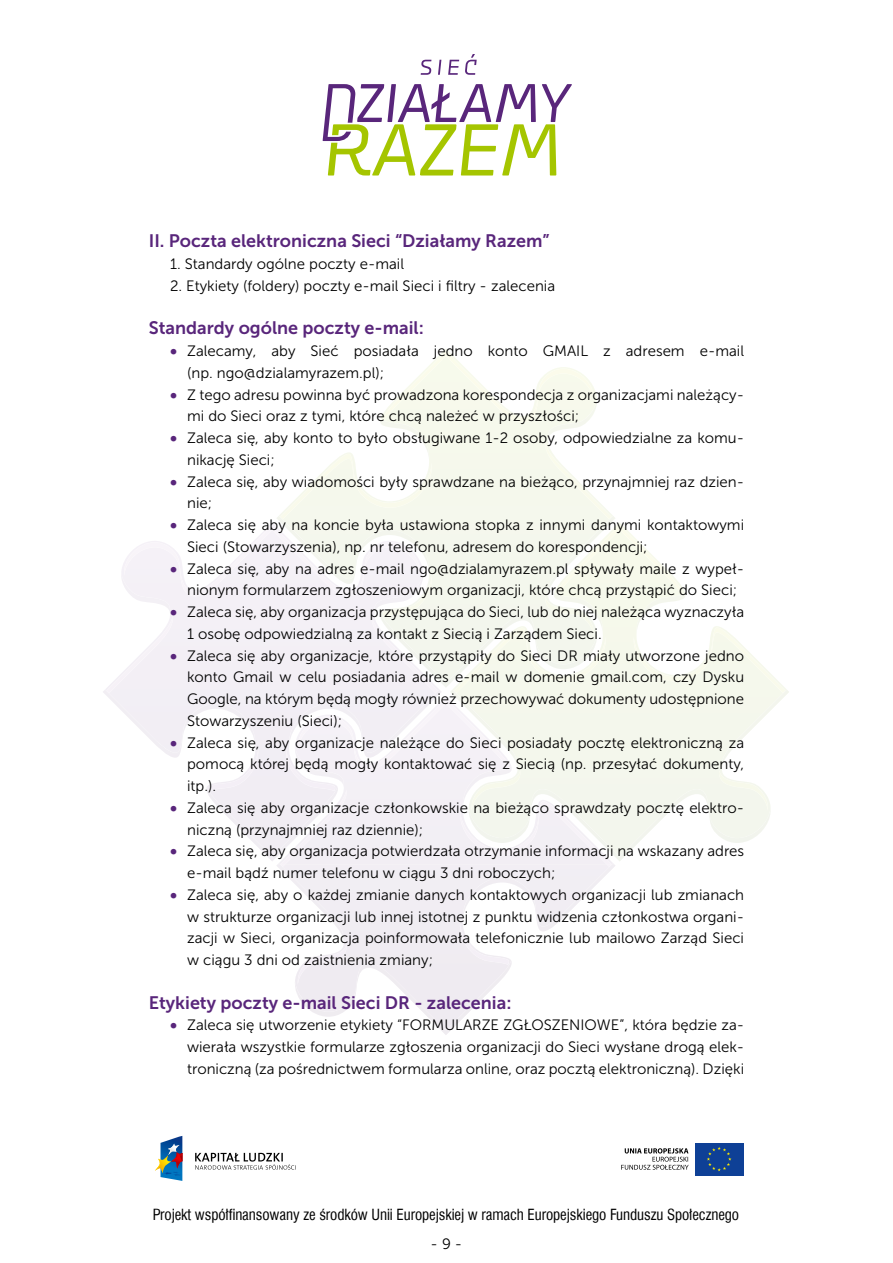
<style>
.page{position:relative;width:893px;height:1263px;background:#fff}
.page>*{position:absolute;margin:0;border:0;box-sizing:border-box;transform-origin:0 0}
.t1{font:18px "Museo Sans 700";color:#59267b}
.t2{font:15px/21.8px "Museo Sans 300";color:#000}
.t3{font:15px "Swis 721 Cn EU";letter-spacing:-.005em;color:#000}
.s1{font-family:"Museo Sans 900";color:#59267b}
</style>
<div class="page">
<svg style="left:280px;top:351px;width:332px;height:165px"></svg>
<svg style="left:548px;top:398px;width:49px;height:41px"></svg>
<svg style="left:380px;top:418px;width:49px;height:41px"></svg>
<svg style="left:103px;top:516px;width:686px;height:348px"></svg>
<svg style="left:195px;top:1153px;width:101px;height:17px"></svg>
<svg style="left:155px;top:1136px;width:27px;height:45px"></svg>
<div style="left:695px;top:1143px;width:49px;height:32px;background:#0e4096"></div>
<svg style="left:707px;top:1147px;width:24px;height:24px"></svg>
<svg style="left:621px;top:1148px;width:68px;height:22px"></svg>
<svg style="left:323px;top:84px;width:249px;height:91px"></svg>
<svg style="left:421px;top:60px;width:10px;height:15px"></svg>
<svg style="left:438px;top:60px;width:3px;height:15px"></svg>
<svg style="left:448px;top:60px;width:11px;height:15px"></svg>
<svg style="left:465px;top:54px;width:12px;height:21px"></svg>
<p class="t1" style="left:149px;top:231px;width:402px">II. Poczta elektroniczna Sieci “Działamy Razem”</p>
<p class="t2" style="left:170px;top:253px;width:236px">1. Standardy ogólne poczty e-mail</p>
<p class="t2" style="left:170px;top:275px;width:387px">2. Etykiety (foldery) poczty e-mail Sieci i filtry - zalecenia</p>
<p class="t1" style="left:149px;top:318px;width:277px">Standardy ogólne poczty e-mail:</p>
<p class="t2" style="left:187px;top:340px;width:559px;text-indent:-17px"><span class="s1">•</span> Zalecamy, aby Sieć posiadała jedno konto GMAIL z adresem e-mail (np. ngo@dzialamyrazem.pl);</p>
<p class="t2" style="left:187px;top:384px;width:558px;text-indent:-17px"><span class="s1">•</span> Z tego adresu powinna być prowadzona korespondecja z organizacjami należący&shy;mi do Sieci oraz z tymi, które chcą należeć w przyszłości;</p>
<p class="t2" style="left:187px;top:427px;width:558px;text-indent:-17px"><span class="s1">•</span> Zaleca się, aby konto to było obsługiwane 1-2 osoby, odpowiedzialne za komu&shy;nikację Sieci;</p>
<p class="t2" style="left:187px;top:471px;width:559px;text-indent:-17px"><span class="s1">•</span> Zaleca się, aby wiadomości były sprawdzane na bieżąco, przynajmniej raz dzien&shy;nie;</p>
<p class="t2" style="left:187px;top:514px;width:559px;text-indent:-17px"><span class="s1">•</span> Zaleca się aby na koncie była ustawiona stopka z innymi danymi kontaktowymi<br>Sieci (Stowarzyszenia), np. nr telefonu, adresem do korespondencji;</p>
<p class="t2" style="left:187px;top:558px;width:559px;text-indent:-17px"><span class="s1">•</span> Zaleca się, aby na adres e-mail ngo@dzialamyrazem.pl spływały maile z wypeł&shy;nionym formularzem zgłoszeniowym organizacji, które chcą przystąpić do Sieci;</p>
<p class="t2" style="left:187px;top:601px;width:558px;text-indent:-17px"><span class="s1">•</span> Zaleca się, aby organizacja przystępująca do Sieci, lub do niej należąca wyznaczyła<br>1 osobę odpowiedzialną za kontakt z Siecią i Zarządem Sieci.</p>
<p class="t2" style="left:187px;top:645px;width:558px;text-align:justify;text-indent:-17px"><span class="s1">•</span> Zaleca się aby organizacje, które przystąpiły do Sieci DR miały utworzone jedno konto Gmail w celu posiadania adres e-mail w domenie gmail.com, czy Dysku Google, na którym będą mogły również przechowywać dokumenty udostępnione Stowarzyszeniu (Sieci);</p>
<p class="t2" style="left:187px;top:732px;width:559px;text-align:justify;text-indent:-17px"><span class="s1">•</span> Zaleca się, aby organizacje należące do Sieci posiadały pocztę elektroniczną za pomocą której będą mogły kontaktować się z Siecią (np. przesyłać dokumenty, itp.).</p>
<p class="t2" style="left:187px;top:797px;width:558px;text-indent:-17px"><span class="s1">•</span> Zaleca się aby organizacje członkowskie na bieżąco sprawdzały pocztę elektro&shy;niczną (przynajmniej raz dziennie);</p>
<p class="t2" style="left:187px;top:840px;width:559px;text-indent:-17px"><span class="s1">•</span> Zaleca się, aby organizacja potwierdzała otrzymanie informacji na wskazany adres e-mail bądź numer telefonu w ciągu 3 dni roboczych;</p>
<p class="t2" style="left:187px;top:884px;width:559px;text-align:justify;text-indent:-17px"><span class="s1">•</span> Zaleca się, aby o każdej zmianie danych kontaktowych organizacji lub zmianach w strukturze organizacji lub innej istotnej z punktu widzenia członkostwa organi&shy;zacji w Sieci, organizacja poinformowała telefonicznie lub mailowo Zarząd Sieci w ciągu 3 dni od zaistnienia zmiany;</p>
<p class="t1" style="left:149px;top:992px;width:364px">Etykiety poczty e-mail Sieci DR - zalecenia:</p>
<p class="t2" style="left:187px;top:1014px;width:559px;text-align:justify;text-indent:-17px"><span class="s1">•</span> Zaleca się utworzenie etykiety “FORMULARZE ZGŁOSZENIOWE”, która będzie za&shy;wierała wszystkie formularze zgłoszenia organizacji do Sieci wysłane drogą elek&shy;troniczną (za pośrednictwem formularza online, oraz pocztą elektroniczną). Dzięki</p>
<p class="t3" style="left:153px;top:1204px;width:588px">Projekt współfinansowany ze środków Unii Europejskiej w ramach Europejskiego Funduszu Społecznego</p>
<p class="t2" style="left:431px;top:1233px;width:33px">- 9 -</p>
</div>
